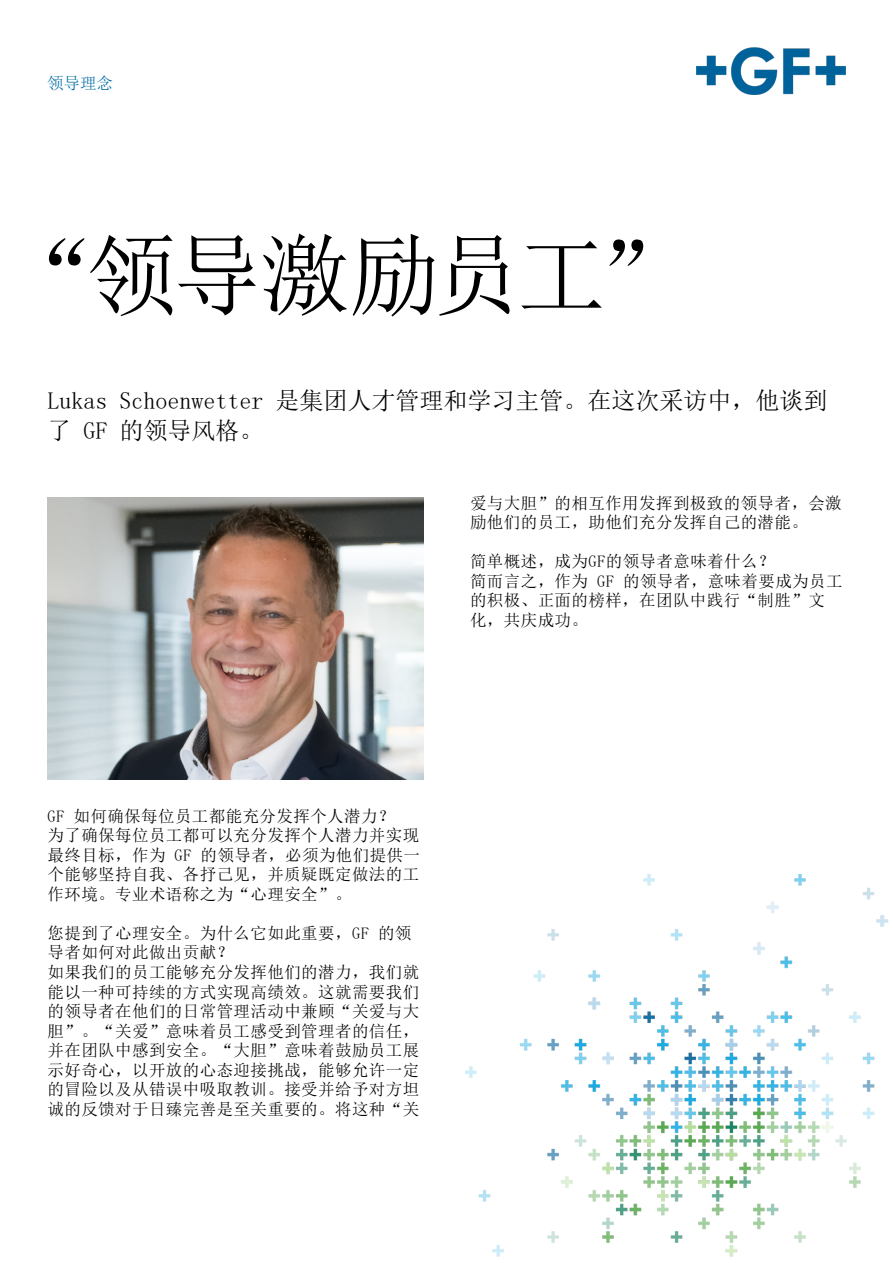
<style>
.page{position:relative;width:893px;height:1263px;background:#fff}
.page>*{position:absolute;margin:0;border:0;box-sizing:border-box;transform-origin:0 0}
.t1{font:90px "Sim Sun";letter-spacing:-.05em;color:#000}
.t2{font:24px/29.4px "Sim Sun";color:#000}
.t3{font:16.5px/19.5px "Sim Sun";letter-spacing:.025em;color:#000}
.t4{font:16.5px "Sim Sun";color:#006ba4}
</style>
<div class="page">
<img style="left:48px;top:497px;width:375px;height:282px">
<img style="left:697px;top:47px;width:149px;height:47px">
<img style="left:465px;top:875px;width:423px;height:382px">
<p class="t4" style="left:47px;top:75px;width:67px">领导理念</p>
<h1 class="t1" style="left:7px;top:230px;width:682px">“领导激励员工”</h1>
<h2 class="t2" style="left:48px;top:386px;width:781px">Lukas Schoenwetter 是集团人才管理和学习主管。在这次采访中，他谈到了 GF 的领导风格。</h2>
<p class="t3" style="left:470px;top:493px;width:373px">爱与大胆”的相互作用发挥到极致的领导者，会激励他们的员工，助他们充分发挥自己的潜能。</p>
<p class="t3" style="left:470px;top:551px;width:374px">简单概述，成为GF的领导者意味着什么？<br>简而言之，作为 GF 的领导者，意味着要成为员工的积极、正面的榜样，在团队中践行“制胜”文化，共庆成功。</p>
<p class="t3" style="left:48px;top:806px;width:374px">GF 如何确保每位员工都能充分发挥个人潜力？<br>为了确保每位员工都可以充分发挥个人潜力并实现最终目标，作为 GF 的领导者，必须为他们提供一个能够坚持自我、各抒己见，并质疑既定做法的工作环境。专业术语称之为“心理安全”。</p>
<p class="t3" style="left:48px;top:923px;width:373px">您提到了心理安全。为什么它如此重要，GF 的领导者如何对此做出贡献？<br>如果我们的员工能够充分发挥他们的潜力，我们就能以一种可持续的方式实现高绩效。这就需要我们的领导者在他们的日常管理活动中兼顾“关爱与大胆”。“关爱”意味着员工感受到管理者的信任，并在团队中感到安全。“大胆”意味着鼓励员工展示好奇心，以开放的心态迎接挑战，能够允许一定的冒险以及从错误中吸取教训。接受并给予对方坦诚的反馈对于日臻完善是至关重要的。将这种“关</p>
</div>
